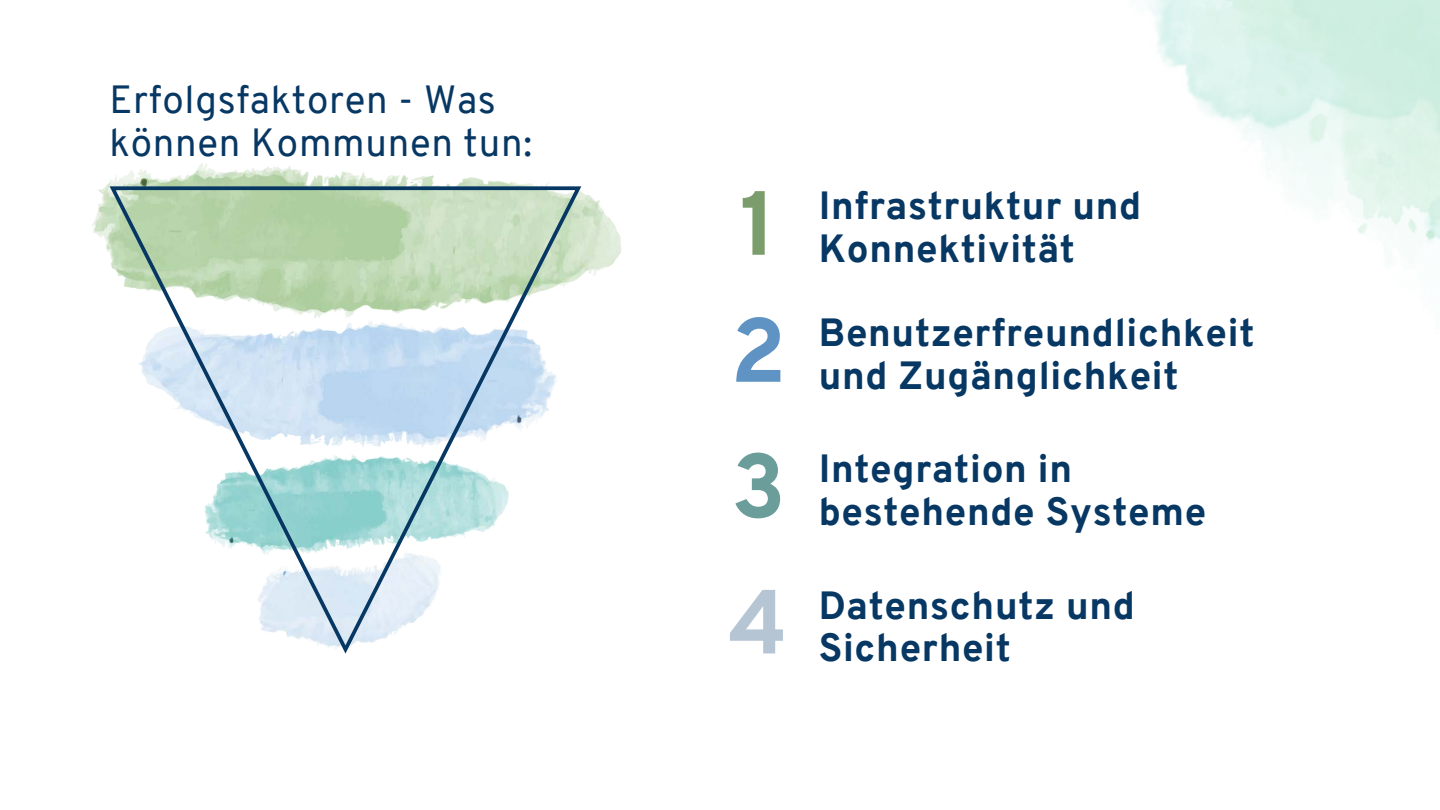
<style>
.page{position:relative;width:1440px;height:810px;background:#fff}
.page>*{position:absolute;margin:0;border:0;box-sizing:border-box;transform-origin:0 0}
.t1{font:800 90.9px "Overpass";color:#7b9d6b}
.t2{font:800 90.9px "Overpass";color:#5e93c4}
.t3{font:800 90.9px "Overpass";color:#6b9d9b}
.t4{font:800 90.9px "Overpass";color:#b5c5d4}
.t5{font:800 38.4px/42.8px "Overpass";letter-spacing:.02em;color:#073763}
.t6{font:38.4px/42.8px "Overpass";letter-spacing:.02em;color:#073763}
</style>
<div class="page">
<img style="left:92px;top:163px;width:529px;height:113px">
<svg style="left:110px;top:186px;width:471px;height:468px"></svg>
<p class="t6" style="left:110px;top:82px;width:424px">Erfolgsfaktoren - Was können Kommunen tun:</p>
<h1 class="t1" style="left:740px;top:187px;width:39px">1</h1>
<h1 class="t2" style="left:731px;top:314px;width:57px">2</h1>
<h1 class="t3" style="left:731px;top:449px;width:56px">3</h1>
<h1 class="t4" style="left:729px;top:585px;width:61px">4</h1>
<p class="t5" style="left:819px;top:188px;width:324px">Infrastruktur und<br>Konnektivität</p>
<p class="t5" style="left:819px;top:315px;width:437px">Benutzerfreundlichkeit und Zugänglichkeit</p>
<p class="t5" style="left:819px;top:451px;width:389px">Integration in bestehende Systeme</p>
<p class="t5" style="left:819px;top:588px;width:318px">Datenschutz und<br>Sicherheit</p>
</div>
